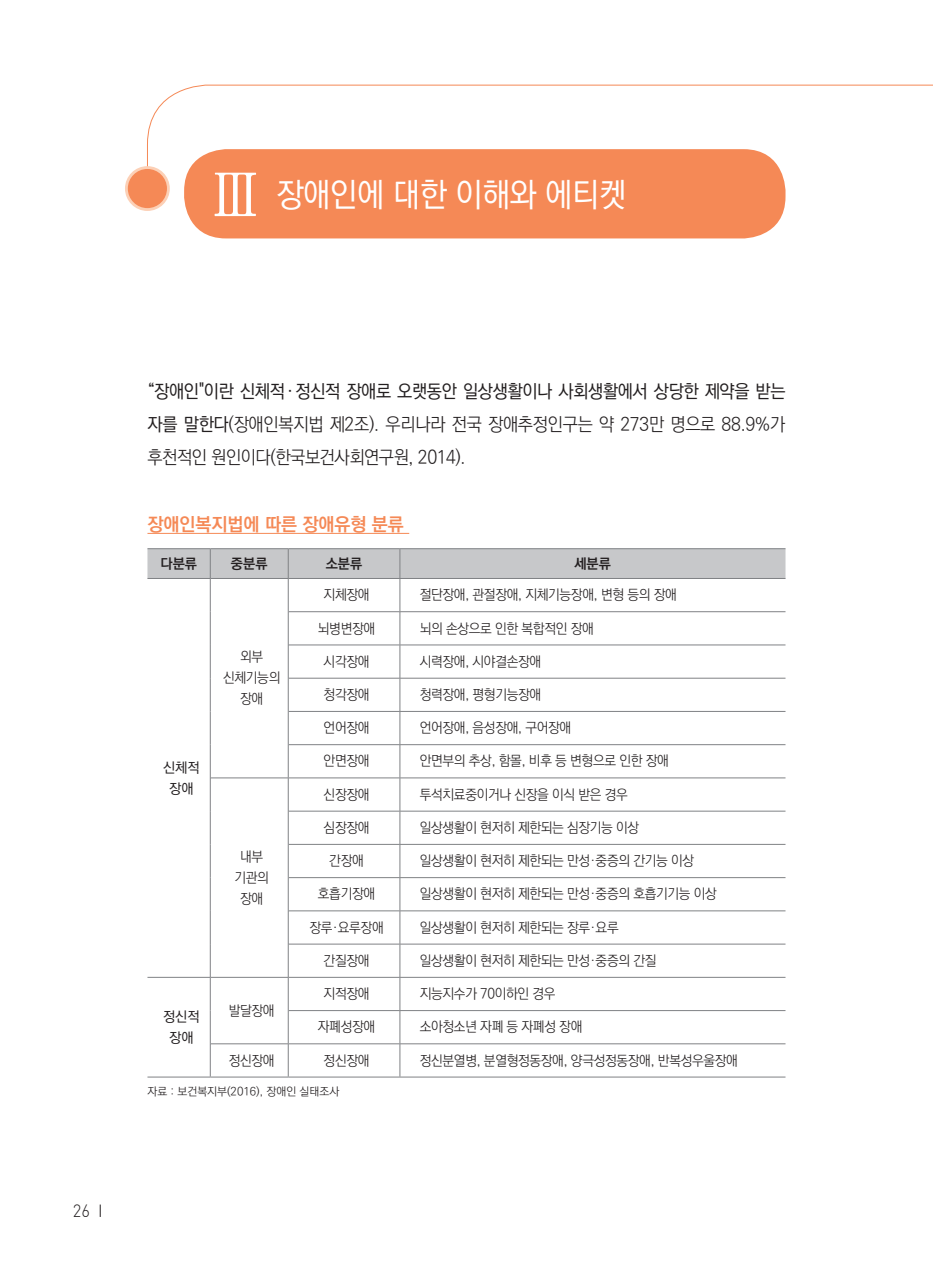
<style>
.page{position:relative;width:933px;height:1275px;background:#fff}
.page>*{position:absolute;margin:0;border:0;box-sizing:border-box;transform-origin:0 0}
.t1{font:500 33.25px "Ko Pub Dotum";letter-spacing:-.01em;color:#fff;scale:.94 1}
.t2{font:300 18.38px/33.2px "Ko Pub Dotum";letter-spacing:-.015em;color:#231f20;text-align:justify;scale:.95 1}
.t3{font:700 18.38px "Ko Pub Dotum";color:#f58956}
.t4{font:17.5px "Dinlig";color:#231f20;scale:.95 1}
.t5{font:300 14px/21px "Ko Pub Dotum";letter-spacing:-.025em;color:#231f20;text-align:center;scale:.96 1}
.t6{font:700 14px "Ko Pub Dotum";color:#231f20}
.t7{font:500 14px/21px "Ko Pub Dotum";color:#231f20;text-align:center}
.t8{font:300 11.38px "Ko Pub Dotum";color:#231f20}
.s1{font-family:"Ko Pub Batang";font-size:57.75px}
.s2{font-weight:500}
</style>
<div class="page">
<svg style="left:100px;top:1204px;width:1px;height:13px"></svg>
<div style="left:184px;top:149px;width:601px;height:89px;background:#f58956;border-radius:42px"></div>
<hr style="left:147px;top:533px;width:262px;height:1px;background:#f58956">
<div style="left:147px;top:549px;width:638px;height:29px;background:#c7c8ca"></div>
<hr style="left:210px;top:579px;width:1px;height:33px;background:#808285">
<hr style="left:288px;top:579px;width:1px;height:33px;background:#808285">
<hr style="left:399px;top:579px;width:1px;height:32px;background:#808285">
<hr style="left:210px;top:612px;width:1px;height:33px;background:#808285">
<hr style="left:288px;top:612px;width:1px;height:33px;background:#808285">
<hr style="left:399px;top:612px;width:1px;height:33px;background:#808285">
<hr style="left:210px;top:645px;width:1px;height:33px;background:#808285">
<hr style="left:288px;top:645px;width:1px;height:33px;background:#808285">
<hr style="left:399px;top:645px;width:1px;height:33px;background:#808285">
<hr style="left:210px;top:678px;width:1px;height:33px;background:#808285">
<hr style="left:288px;top:678px;width:1px;height:33px;background:#808285">
<hr style="left:399px;top:678px;width:1px;height:33px;background:#808285">
<hr style="left:210px;top:711px;width:1px;height:34px;background:#808285">
<hr style="left:288px;top:711px;width:1px;height:34px;background:#808285">
<hr style="left:399px;top:712px;width:1px;height:32px;background:#808285">
<hr style="left:210px;top:745px;width:1px;height:33px;background:#808285">
<hr style="left:288px;top:745px;width:1px;height:33px;background:#808285">
<hr style="left:399px;top:745px;width:1px;height:33px;background:#808285">
<hr style="left:210px;top:778px;width:1px;height:33px;background:#808285">
<hr style="left:288px;top:778px;width:1px;height:33px;background:#808285">
<hr style="left:399px;top:778px;width:1px;height:33px;background:#808285">
<hr style="left:210px;top:811px;width:1px;height:33px;background:#808285">
<hr style="left:288px;top:811px;width:1px;height:33px;background:#808285">
<hr style="left:399px;top:811px;width:1px;height:33px;background:#808285">
<hr style="left:210px;top:844px;width:1px;height:34px;background:#808285">
<hr style="left:288px;top:844px;width:1px;height:34px;background:#808285">
<hr style="left:399px;top:845px;width:1px;height:32px;background:#808285">
<hr style="left:210px;top:878px;width:1px;height:33px;background:#808285">
<hr style="left:288px;top:878px;width:1px;height:33px;background:#808285">
<hr style="left:399px;top:878px;width:1px;height:33px;background:#808285">
<hr style="left:210px;top:911px;width:1px;height:33px;background:#808285">
<hr style="left:288px;top:911px;width:1px;height:33px;background:#808285">
<hr style="left:399px;top:911px;width:1px;height:33px;background:#808285">
<hr style="left:210px;top:944px;width:1px;height:33px;background:#808285">
<hr style="left:288px;top:944px;width:1px;height:33px;background:#808285">
<hr style="left:399px;top:944px;width:1px;height:33px;background:#808285">
<hr style="left:210px;top:978px;width:1px;height:32px;background:#808285">
<hr style="left:288px;top:978px;width:1px;height:32px;background:#808285">
<hr style="left:399px;top:978px;width:1px;height:32px;background:#808285">
<hr style="left:210px;top:1010px;width:1px;height:34px;background:#808285">
<hr style="left:288px;top:1010px;width:1px;height:33px;background:#808285">
<hr style="left:399px;top:1011px;width:1px;height:32px;background:#808285">
<hr style="left:210px;top:1044px;width:1px;height:33px;background:#808285">
<hr style="left:288px;top:1044px;width:1px;height:33px;background:#808285">
<hr style="left:399px;top:1044px;width:1px;height:33px;background:#808285">
<hr style="left:147px;top:548px;width:63px;height:1px;background:#808285">
<hr style="left:210px;top:548px;width:78px;height:1px;background:#808285">
<hr style="left:288px;top:548px;width:112px;height:1px;background:#808285">
<hr style="left:400px;top:548px;width:385px;height:1px;background:#808285">
<hr style="left:288px;top:611px;width:112px;height:1px;background:#808285">
<hr style="left:400px;top:611px;width:385px;height:1px;background:#808285">
<hr style="left:288px;top:645px;width:112px;height:1px;background:#808285">
<hr style="left:400px;top:645px;width:385px;height:1px;background:#808285">
<hr style="left:288px;top:678px;width:112px;height:1px;background:#808285">
<hr style="left:400px;top:678px;width:385px;height:1px;background:#808285">
<hr style="left:288px;top:711px;width:112px;height:1px;background:#808285">
<hr style="left:400px;top:711px;width:385px;height:1px;background:#808285">
<hr style="left:288px;top:744px;width:112px;height:1px;background:#808285">
<hr style="left:400px;top:744px;width:385px;height:1px;background:#808285">
<hr style="left:210px;top:778px;width:78px;height:1px;background:#808285">
<hr style="left:288px;top:778px;width:112px;height:1px;background:#808285">
<hr style="left:400px;top:778px;width:385px;height:1px;background:#808285">
<hr style="left:288px;top:811px;width:112px;height:1px;background:#808285">
<hr style="left:400px;top:811px;width:385px;height:1px;background:#808285">
<hr style="left:288px;top:844px;width:112px;height:1px;background:#808285">
<hr style="left:400px;top:844px;width:385px;height:1px;background:#808285">
<hr style="left:288px;top:877px;width:112px;height:1px;background:#808285">
<hr style="left:400px;top:877px;width:385px;height:1px;background:#808285">
<hr style="left:288px;top:910px;width:112px;height:1px;background:#808285">
<hr style="left:400px;top:910px;width:385px;height:1px;background:#808285">
<hr style="left:288px;top:944px;width:112px;height:1px;background:#808285">
<hr style="left:400px;top:944px;width:385px;height:1px;background:#808285">
<hr style="left:147px;top:977px;width:63px;height:1px;background:#808285">
<hr style="left:210px;top:977px;width:78px;height:1px;background:#808285">
<hr style="left:288px;top:977px;width:112px;height:1px;background:#808285">
<hr style="left:400px;top:977px;width:385px;height:1px;background:#808285">
<hr style="left:288px;top:1010px;width:112px;height:1px;background:#808285">
<hr style="left:400px;top:1010px;width:385px;height:1px;background:#808285">
<hr style="left:210px;top:1043px;width:78px;height:1px;background:#808285">
<hr style="left:288px;top:1043px;width:112px;height:1px;background:#808285">
<hr style="left:400px;top:1043px;width:385px;height:1px;background:#808285">
<hr style="left:147px;top:578px;width:63px;height:1px;background:#808285">
<hr style="left:210px;top:578px;width:78px;height:1px;background:#808285">
<hr style="left:288px;top:578px;width:112px;height:1px;background:#808285">
<hr style="left:400px;top:578px;width:385px;height:1px;background:#808285">
<hr style="left:147px;top:1077px;width:63px;height:1px;background:#808285">
<hr style="left:210px;top:1077px;width:78px;height:1px;background:#808285">
<hr style="left:288px;top:1077px;width:112px;height:1px;background:#808285">
<hr style="left:400px;top:1077px;width:385px;height:1px;background:#808285">
<svg style="left:147px;top:85px;width:786px;height:116px"></svg>
<div style="left:126px;top:168px;width:42px;height:42px;background:#f58956;border-radius:50%"></div>
<div style="left:125px;top:166px;width:45px;height:45px;border:3px solid #fcd0b6;border-radius:50%"></div>
<h1 class="t1" style="left:211px;top:178px;width:443px"><span class="s1">Ⅲ</span> 장애인에 대한 이해와 에티켓</h1>
<p class="t4" style="left:73px;top:1200px;width:19px">26</p>
<h2 class="t2" style="left:147px;top:375px;width:673px"><span class="s2">“장애인"이란 신체적·정신적 장애로 오랫동안 일상생활이나 사회생활에서 상당한 제약을 받는 자를 말한다</span>(장애인복지법 제2조). 우리나라 전국 장애추정인구는 약 273만 명으로 88.9%가 후천적인 원인이다(한국보건사회연구원, 2014).</h2>
<h2 class="t3" style="left:147px;top:515px;width:258px">장애인복지법에 따른 장애유형 분류</h2>
<p class="t6" style="left:160px;top:556px;width:38px">다분류</p>
<p class="t6" style="left:231px;top:556px;width:38px">중분류</p>
<p class="t6" style="left:326px;top:556px;width:38px">소분류</p>
<p class="t6" style="left:574px;top:556px;width:38px">세분류</p>
<p class="t7" style="left:163px;top:757px;width:38px">신체적 장애</p>
<p class="t5" style="left:223px;top:647px;width:61px">외부 신체기능의 장애</p>
<p class="t5" style="left:234px;top:847px;width:37px">내부 기관의 장애</p>
<p class="t7" style="left:163px;top:1006px;width:38px">정신적 장애</p>
<p class="t5" style="left:229px;top:1000px;width:49px">발달장애</p>
<p class="t5" style="left:323px;top:585px;width:49px">지체장애</p>
<p class="t5" style="left:420px;top:585px;width:269px">절단장애, 관절장애, 지체기능장애, 변형 등의 장애</p>
<p class="t5" style="left:318px;top:618px;width:61px">뇌병변장애</p>
<p class="t5" style="left:420px;top:618px;width:183px">뇌의 손상으로 인한 복합적인 장애</p>
<p class="t5" style="left:323px;top:651px;width:49px">시각장애</p>
<p class="t5" style="left:420px;top:651px;width:128px">시력장애, 시야결손장애</p>
<p class="t5" style="left:323px;top:685px;width:49px">청각장애</p>
<p class="t5" style="left:420px;top:685px;width:128px">청력장애, 평형기능장애</p>
<p class="t5" style="left:323px;top:718px;width:49px">언어장애</p>
<p class="t5" style="left:420px;top:718px;width:159px">언어장애, 음성장애, 구어장애</p>
<p class="t5" style="left:323px;top:751px;width:49px">안면장애</p>
<p class="t5" style="left:420px;top:751px;width:261px">안면부의 추상, 함몰, 비후 등 변형으로 인한 장애</p>
<p class="t5" style="left:323px;top:784px;width:49px">신장장애</p>
<p class="t5" style="left:420px;top:784px;width:218px">투석치료중이거나 신장을 이식 받은 경우</p>
<p class="t5" style="left:323px;top:818px;width:49px">심장장애</p>
<p class="t5" style="left:420px;top:818px;width:230px">일상생활이 현저히 제한되는 심장기능 이상</p>
<p class="t5" style="left:329px;top:851px;width:37px">간장애</p>
<p class="t5" style="left:420px;top:851px;width:287px">일상생활이 현저히 제한되는 만성·중증의 간기능 이상</p>
<p class="t5" style="left:318px;top:884px;width:61px">호흡기장애</p>
<p class="t5" style="left:420px;top:884px;width:311px">일상생활이 현저히 제한되는 만성·중증의 호흡기기능 이상</p>
<p class="t5" style="left:309px;top:917px;width:79px">장루·요루장애</p>
<p class="t5" style="left:420px;top:917px;width:209px">일상생활이 현저히 제한되는 장루·요루</p>
<p class="t5" style="left:323px;top:951px;width:49px">간질장애</p>
<p class="t5" style="left:420px;top:951px;width:248px">일상생활이 현저히 제한되는 만성·중증의 간질</p>
<p class="t5" style="left:323px;top:984px;width:49px">지적장애</p>
<p class="t5" style="left:420px;top:984px;width:143px">지능지수가 70이하인 경우</p>
<p class="t5" style="left:318px;top:1017px;width:61px">자폐성장애</p>
<p class="t5" style="left:420px;top:1017px;width:171px">소아청소년 자폐 등 자폐성 장애</p>
<p class="t5" style="left:229px;top:1050px;width:49px">정신장애</p>
<p class="t5" style="left:323px;top:1050px;width:49px">정신장애</p>
<p class="t5" style="left:420px;top:1050px;width:333px">정신분열병, 분열형정동장애, 양극성정동장애, 반복성우울장애</p>
<p class="t8" style="left:147px;top:1086px;width:193px">자료 : 보건복지부(2016), 장애인 실태조사</p>
</div>
